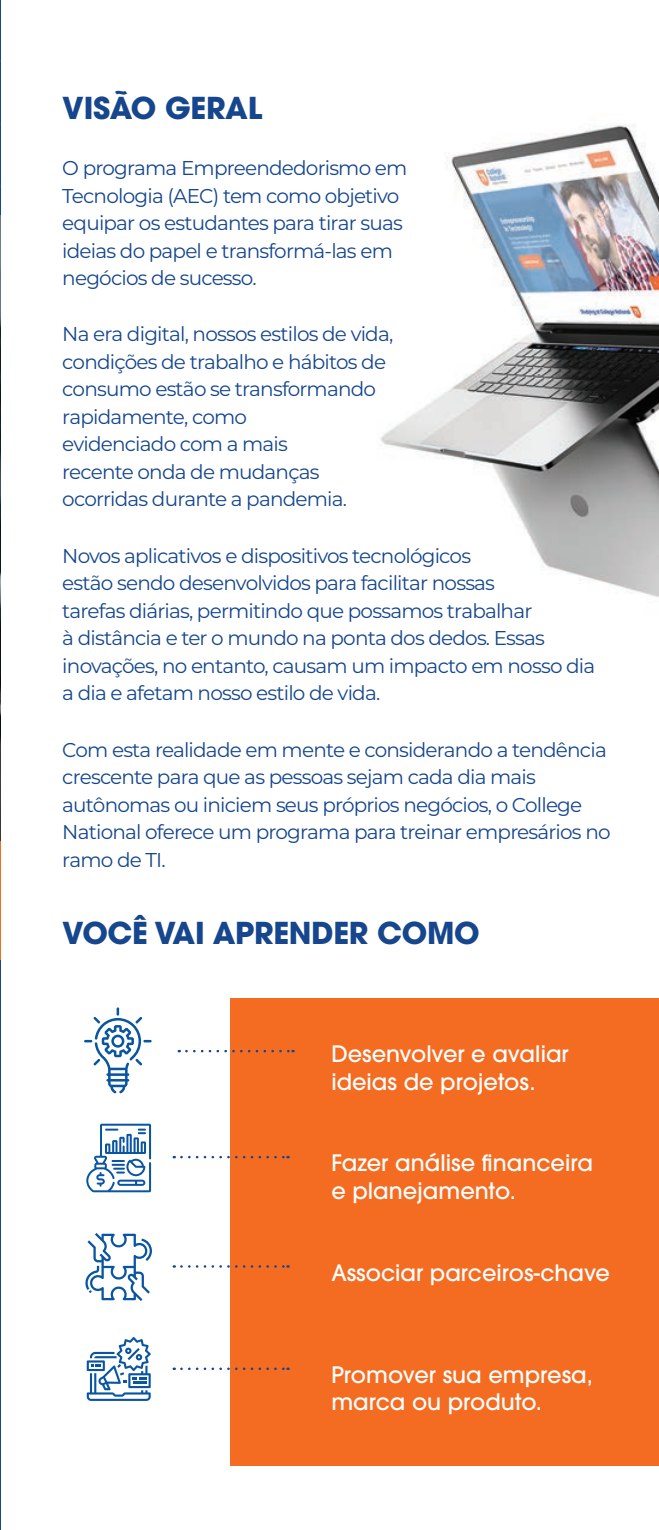
<style>
.page{position:relative;width:659px;height:1530px;background:#fff}
.page>*{position:absolute;margin:0;border:0;box-sizing:border-box;transform-origin:0 0}
.t1{font:700 30px "ITC Avant Garde Pro";letter-spacing:-.01em;color:#16468d}
.t2{font:500 22.5px/27.5px "ITC Avant Garde Pro";color:#fff}
.t3{font:20px/27.5px "Montserrat";letter-spacing:-.04em;color:#16468d}
</style>
<div class="page">
<div style="left:231px;top:999px;width:428px;height:467px;background:#f36c21"></div>
<svg style="left:186px;top:1050px;width:107px;height:2px"></svg>
<svg style="left:181px;top:1265px;width:107px;height:3px"></svg>
<svg style="left:181px;top:1368px;width:107px;height:2px"></svg>
<svg style="left:181px;top:1156px;width:107px;height:2px"></svg>
<svg style="left:0;top:0;width:1px;height:216px"></svg>
<img style="left:0;top:216px;width:1px;height:683px">
<img style="left:380px;top:124px;width:279px;height:474px">
<svg style="left:84px;top:1007px;width:68px;height:86px"></svg>
<svg style="left:87px;top:1337px;width:64px;height:64px"></svg>
<svg style="left:86px;top:1124px;width:65px;height:68px"></svg>
<svg style="left:85px;top:1233px;width:67px;height:68px"></svg>
<h1 class="t1" style="left:62px;top:88px;width:201px">VISÃO GERAL</h1>
<p class="t3" style="left:62px;top:154px;width:347px">O programa Empreendedorismo em<br>Tecnologia (AEC) tem como objetivo equipar os estudantes para tirar suas ideias do papel e transformá-las em negócios de sucesso.</p>
<p class="t3" style="left:62px;top:320px;width:332px">Na era digital, nossos estilos de vida, condições de trabalho e hábitos de consumo estão se transformando rapidamente, como<br>evidenciado com a mais<br>recente onda de mudanças ocorridas durante a pandemia.</p>
<p class="t3" style="left:62px;top:541px;width:534px">Novos aplicativos e dispositivos tecnológicos<br>estão sendo desenvolvidos para facilitar nossas<br>tarefas diárias, permitindo que possamos trabalhar<br>à distância e ter o mundo na ponta dos dedos. Essas inovações, no entanto, causam um impacto em nosso dia a dia e afetam nosso estilo de vida.</p>
<p class="t3" style="left:62px;top:735px;width:550px">Com esta realidade em mente e considerando a tendência crescente para que as pessoas sejam cada dia mais autônomas ou iniciem seus próprios negócios, o College National oferece um programa para treinar empresários no ramo de TI.</p>
<h1 class="t1" style="left:62px;top:913px;width:419px">VOCÊ VAI APRENDER COMO</h1>
<p class="t2" style="left:331px;top:1040px;width:239px">Desenvolver e avaliar ideias de projetos.</p>
<p class="t2" style="left:331px;top:1149px;width:263px">Fazer análise financeira e planejamento.</p>
<p class="t2" style="left:331px;top:1259px;width:280px">Associar parceiros-chave</p>
<p class="t2" style="left:331px;top:1361px;width:263px">Promover sua empresa, marca ou produto.</p>
</div>
